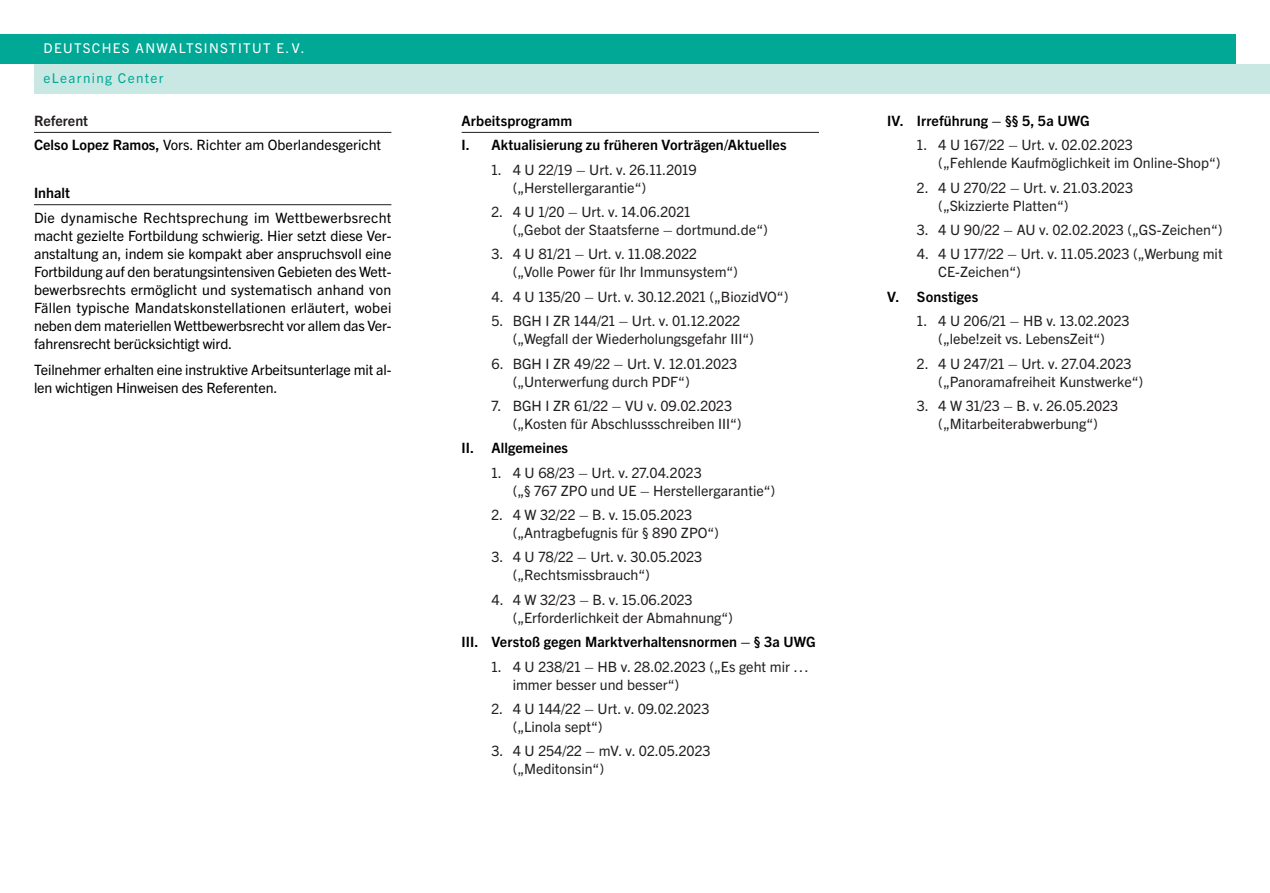
<style>
.page{position:relative;width:1270px;height:893px;background:#fff}
.page>*{position:absolute;margin:0;border:0;box-sizing:border-box;transform-origin:0 0}
.t1{font:14.25px/18px "Trade Gothic Next LT Pro";color:#231f20}
.t2{font:14.25px/18px "Trade Gothic Next LT Pro";letter-spacing:-.01em;color:#000}
.t3{font:700 14.25px/24.5px "Trade Gothic Next LT Pro";letter-spacing:.005em;color:#000}
.t4{font:13.5px "Trade Gothic Next LT Pro";letter-spacing:.1em;color:#fff}
.t5{font:13.5px "Trade Gothic Next LT Pro";letter-spacing:.1em;color:#00a895}
.s1{font-weight:700;color:#231f20}
.s2{font-weight:700}
</style>
<div class="page">
<div style="left:34px;top:64px;width:1235px;height:30px;background:#c9e8e4"></div>
<div style="left:0;top:34px;width:1235px;height:30px;background:#00a895"></div>
<hr style="left:461px;top:132px;width:358px;height:1px;background:#231f20">
<hr style="left:34px;top:132px;width:357px;height:1px;background:#231f20">
<hr style="left:34px;top:204px;width:357px;height:1px;background:#231f20">
<p class="t4" style="left:44px;top:39px;width:262px">DEUTSCHES ANWALTSINSTITUT E.V.</p>
<p class="t5" style="left:44px;top:69px;width:121px">eLearning Center</p>
<p class="t2" style="left:34px;top:107px;width:349px;line-height:24.5px"><span class="s1">Referent<br></span><span class="s2">Celso Lopez Ramos,</span> Vors. Richter am Oberlandesgericht</p>
<p class="t3" style="left:34px;top:180px;width:37px">Inhalt</p>
<p class="t2" style="left:34px;top:207px;width:359px;text-align:justify">Die dynamische Rechtsprechung im Wettbewerbsrecht macht gezielte Fortbildung schwierig. Hier setzt diese Ver&shy;anstaltung an, indem sie kompakt aber anspruchsvoll eine Fortbildung auf den beratungsintensiven Gebieten des Wett&shy;bewerbsrechts ermöglicht und systematisch anhand von Fällen typische Mandatskonstellationen erläutert, wobei neben dem materiellen Wettbewerbsrecht vor allem das Ver&shy;fahrensrecht berücksichtigt wird.</p>
<p class="t2" style="left:34px;top:360px;width:359px">Teilnehmer erhalten eine instruktive Arbeitsunterlage mit al&shy;len wichtigen Hinweisen des Referenten.</p>
<p class="t3" style="left:461px;top:107px;width:326px">Arbeitsprogramm<br>I. Aktualisierung zu früheren Vorträgen/Aktuelles</p>
<p class="t1" style="left:512px;top:159px;width:186px;text-indent:-21px">1. 4 U 22/19 – Urt. v. 26.11.2019 („Herstellergarantie“)</p>
<p class="t1" style="left:512px;top:202px;width:257px;text-indent:-21px">2. 4 U 1/20 – Urt. v. 14.06.2021<br>(„Gebot der Staatsferne – dortmund.de“)</p>
<p class="t1" style="left:512px;top:244px;width:227px;text-indent:-21px">3. 4 U 81/21 – Urt. v. 11.08.2022 („Volle Power für Ihr Immunsystem“)</p>
<p class="t1" style="left:491px;top:287px;width:298px">4. 4 U 135/20 – Urt. v. 30.12.2021 („BiozidVO“)</p>
<p class="t1" style="left:512px;top:311px;width:243px;text-indent:-21px">5. BGH I ZR 144/21 – Urt. v. 01.12.2022 („Wegfall der Wiederholungsgefahr III“)</p>
<p class="t1" style="left:512px;top:353px;width:226px;text-indent:-21px">6. BGH I ZR 49/22 – Urt. V. 12.01.2023 („Unterwerfung durch PDF“)</p>
<p class="t1" style="left:512px;top:396px;width:230px;text-indent:-21px">7. BGH I ZR 61/22 – VU v. 09.02.2023 („Kosten für Abschlussschreiben III“)</p>
<p class="t3" style="left:461px;top:435px;width:108px">II. Allgemeines</p>
<p class="t1" style="left:512px;top:462px;width:264px;text-indent:-21px">1. 4 U 68/23 – Urt. v. 27.04.2023<br>(„§ 767 ZPO und UE – Herstellergarantie“)</p>
<p class="t1" style="left:512px;top:505px;width:208px;text-indent:-21px">2. 4 W 32/22 – B. v. 15.05.2023 („Antragbefugnis für § 890 ZPO“)</p>
<p class="t1" style="left:512px;top:547px;width:191px;text-indent:-21px">3. 4 U 78/22 – Urt. v. 30.05.2023 („Rechtsmissbrauch“)</p>
<p class="t1" style="left:512px;top:590px;width:222px;text-indent:-21px">4. 4 W 32/23 – B. v. 15.06.2023 („Erforderlichkeit der Abmahnung“)</p>
<p class="t3" style="left:461px;top:629px;width:355px">III. Verstoß gegen Marktverhaltensnormen – § 3a UWG</p>
<p class="t1" style="left:512px;top:656px;width:297px;text-indent:-21px">1. 4 U 238/21 – HB v. 28.02.2023 („Es geht mir … immer besser und besser“)</p>
<p class="t1" style="left:512px;top:699px;width:198px;text-indent:-21px">2. 4 U 144/22 – Urt. v. 09.02.2023 („Linola sept“)</p>
<p class="t1" style="left:512px;top:741px;width:199px;text-indent:-21px">3. 4 U 254/22 – mV. v. 02.05.2023 („Meditonsin“)</p>
<p class="t3" style="left:887px;top:107px;width:204px">IV. Irreführung – §§ 5, 5a UWG</p>
<p class="t1" style="left:938px;top:135px;width:284px;text-indent:-21px">1. 4 U 167/22 – Urt. v. 02.02.2023<br>(„Fehlende Kaufmöglichkeit im Online-Shop“)</p>
<p class="t1" style="left:938px;top:177px;width:196px;text-indent:-21px">2. 4 U 270/22 – Urt. v. 21.03.2023 („Skizzierte Platten“)</p>
<p class="t1" style="left:916px;top:220px;width:307px">3. 4 U 90/22 – AU v. 02.02.2023 („GS-Zeichen“)</p>
<p class="t1" style="left:938px;top:244px;width:286px;text-indent:-21px">4. 4 U 177/22 – Urt. v. 11.05.2023 („Werbung mit<br>CE-Zeichen“)</p>
<p class="t3" style="left:887px;top:283px;width:93px">V. Sonstiges</p>
<p class="t1" style="left:916px;top:311px;width:214px;text-align:center">1. 4 U 206/21 – HB v. 13.02.2023 („lebe!zeit vs. LebensZeit“)</p>
<p class="t1" style="left:938px;top:353px;width:206px;text-indent:-21px">2. 4 U 247/21 – Urt. v. 27.04.2023 („Panoramafreiheit Kunstwerke“)</p>
<p class="t1" style="left:916px;top:396px;width:203px;text-align:center">3. 4 W 31/23 – B. v. 26.05.2023 („Mitarbeiterabwerbung“)</p>
</div>
